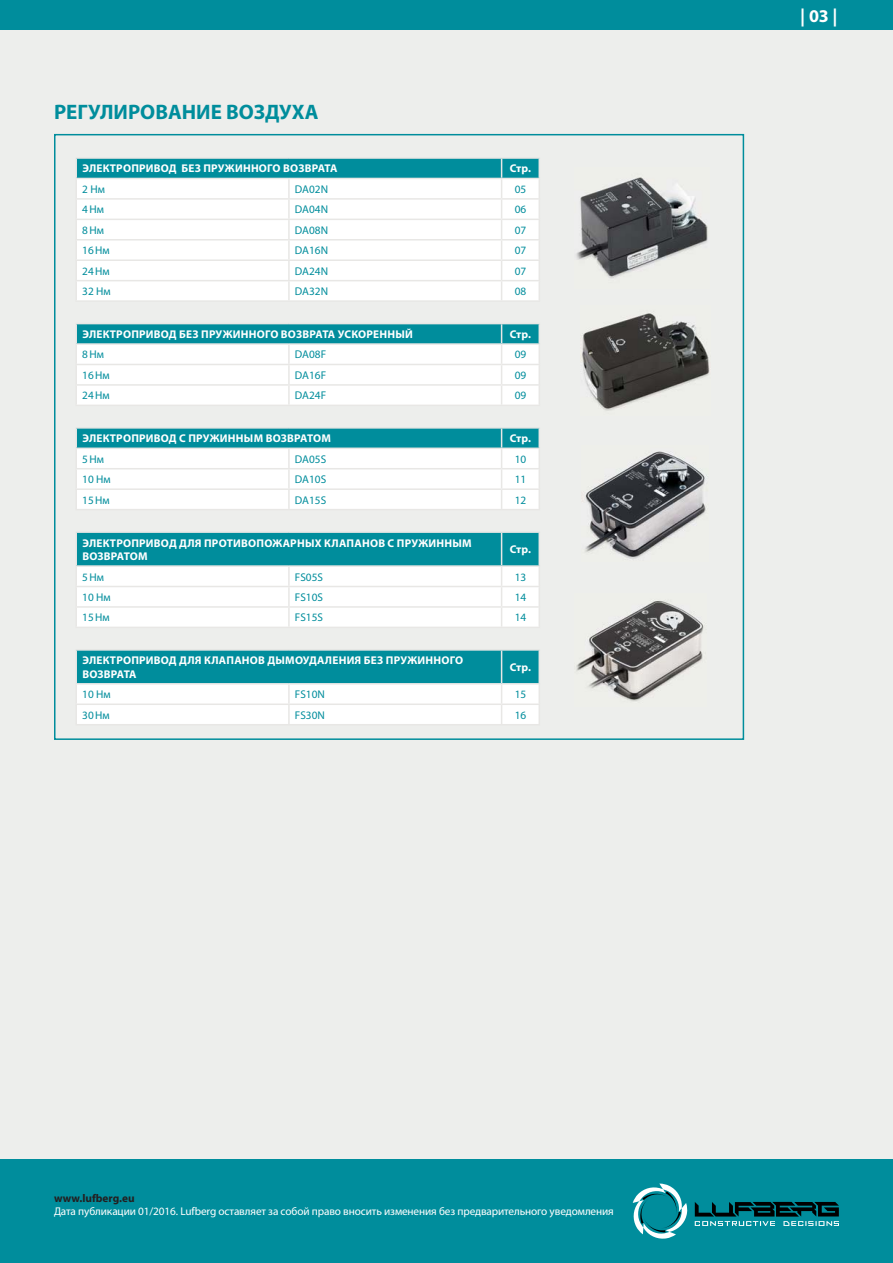
<style>
.page{position:relative;width:893px;height:1263px;background:#edeeec}
.page>*{position:absolute;margin:0;border:0;box-sizing:border-box;transform-origin:0 0}
.t1{font:700 21px "Myriad Pro";color:#008d9c}
.t2{font:700 18px "Myriad Pro";color:#fff}
.t3{font:700 11.25px/13.5px "Myriad Pro";letter-spacing:.02em;color:#fff}
.t4{font:11.25px "Myriad Pro";color:#008d9c}
.t5{font:11.25px "Myriad Pro";letter-spacing:-.01em;color:#fff}
.t6{font:700 11.25px "Myriad Pro";color:#231f20}
</style>
<div class="page">
<div style="left:0;top:1160px;width:893px;height:103px;background:#008d9c"></div>
<svg style="left:633px;top:1183px;width:54px;height:55px"></svg>
<svg style="left:695px;top:1202px;width:144px;height:24px"></svg>
<div style="left:0;top:0;width:893px;height:30px;background:#008d9c"></div>
<hr style="left:75px;top:157px;width:214px;height:2px;background:#e8e7e5">
<hr style="left:289px;top:157px;width:251px;height:2px;background:#e8e7e5">
<svg style="left:76px;top:158px;width:464px;height:142px;background:#dbedef"></svg>
<hr style="left:75px;top:300px;width:465px;height:2px;background:#e8e7e5">
<hr style="left:75px;top:323px;width:214px;height:1px;background:#e8e7e5">
<hr style="left:289px;top:323px;width:251px;height:1px;background:#e8e7e5">
<svg style="left:76px;top:324px;width:464px;height:80px;background:#c1e2e5"></svg>
<hr style="left:75px;top:405px;width:465px;height:1px;background:#e8e7e5">
<hr style="left:75px;top:427px;width:214px;height:2px;background:#e8e7e5">
<hr style="left:289px;top:427px;width:251px;height:2px;background:#e8e7e5">
<svg style="left:76px;top:428px;width:464px;height:81px;background:#c2e2e6"></svg>
<hr style="left:75px;top:509px;width:465px;height:1px;background:#e8e7e5">
<hr style="left:75px;top:531px;width:214px;height:2px;background:#e8e7e5">
<hr style="left:289px;top:531px;width:251px;height:2px;background:#e8e7e5">
<svg style="left:76px;top:532px;width:464px;height:94px;background:#a6d6db"></svg>
<hr style="left:75px;top:627px;width:465px;height:1px;background:#e8e7e5">
<hr style="left:75px;top:649px;width:214px;height:2px;background:#e8e7e5">
<hr style="left:289px;top:649px;width:251px;height:2px;background:#e8e7e5">
<svg style="left:76px;top:650px;width:464px;height:74px;background:#8fccd2"></svg>
<hr style="left:75px;top:724px;width:465px;height:1px;background:#e8e7e5">
<img style="left:576px;top:177px;width:132px;height:102px">
<img style="left:582px;top:311px;width:128px;height:100px">
<img style="left:585px;top:451px;width:121px;height:108px">
<img style="left:576px;top:601px;width:128px;height:101px">
<h1 class="t1" style="left:54px;top:104px;width:266px">РЕГУЛИРОВАНИЕ ВОЗДУХА</h1>
<p class="t3" style="left:82px;top:163px;width:257px">ЭЛЕКТРОПРИВОД БЕЗ ПРУЖИННОГО ВОЗВРАТА</p>
<p class="t3" style="left:510px;top:163px;width:23px">Стр.</p>
<p class="t4" style="left:82px;top:185px;width:24px">2 Нм</p>
<p class="t4" style="left:295px;top:185px;width:35px">DA02N</p>
<p class="t4" style="left:515px;top:185px;width:13px">05</p>
<p class="t4" style="left:82px;top:205px;width:23px">4 Нм</p>
<p class="t4" style="left:295px;top:205px;width:35px">DA04N</p>
<p class="t4" style="left:515px;top:205px;width:13px">06</p>
<p class="t4" style="left:82px;top:226px;width:23px">8 Нм</p>
<p class="t4" style="left:295px;top:226px;width:35px">DA08N</p>
<p class="t4" style="left:515px;top:226px;width:13px">07</p>
<p class="t4" style="left:82px;top:246px;width:29px">16 Нм</p>
<p class="t4" style="left:295px;top:246px;width:35px">DA16N</p>
<p class="t4" style="left:515px;top:246px;width:13px">07</p>
<p class="t4" style="left:82px;top:267px;width:29px">24 Нм</p>
<p class="t4" style="left:295px;top:267px;width:35px">DA24N</p>
<p class="t4" style="left:515px;top:267px;width:13px">07</p>
<p class="t4" style="left:82px;top:287px;width:30px">32 Нм</p>
<p class="t4" style="left:295px;top:287px;width:35px">DA32N</p>
<p class="t4" style="left:515px;top:287px;width:13px">08</p>
<p class="t3" style="left:82px;top:329px;width:332px">ЭЛЕКТРОПРИВОД БЕЗ ПРУЖИННОГО ВОЗВРАТА УСКОРЕННЫЙ</p>
<p class="t3" style="left:510px;top:329px;width:23px">Стр.</p>
<p class="t4" style="left:82px;top:350px;width:23px">8 Нм</p>
<p class="t4" style="left:295px;top:350px;width:33px">DA08F</p>
<p class="t4" style="left:515px;top:350px;width:13px">09</p>
<p class="t4" style="left:82px;top:371px;width:29px">16 Нм</p>
<p class="t4" style="left:295px;top:371px;width:33px">DA16F</p>
<p class="t4" style="left:515px;top:371px;width:13px">09</p>
<p class="t4" style="left:82px;top:391px;width:29px">24 Нм</p>
<p class="t4" style="left:295px;top:391px;width:33px">DA24F</p>
<p class="t4" style="left:515px;top:391px;width:13px">09</p>
<p class="t3" style="left:82px;top:433px;width:250px">ЭЛЕКТРОПРИВОД С ПРУЖИННЫМ ВОЗВРАТОМ</p>
<p class="t3" style="left:510px;top:433px;width:23px">Стр.</p>
<p class="t4" style="left:82px;top:455px;width:23px">5 Нм</p>
<p class="t4" style="left:295px;top:455px;width:33px">DA05S</p>
<p class="t4" style="left:515px;top:455px;width:13px">10</p>
<p class="t4" style="left:82px;top:475px;width:30px">10 Нм</p>
<p class="t4" style="left:295px;top:475px;width:33px">DA10S</p>
<p class="t4" style="left:515px;top:475px;width:13px">11</p>
<p class="t4" style="left:82px;top:496px;width:29px">15 Нм</p>
<p class="t4" style="left:295px;top:496px;width:33px">DA15S</p>
<p class="t4" style="left:515px;top:496px;width:13px">12</p>
<p class="t3" style="left:82px;top:537px;width:391px">ЭЛЕКТРОПРИВОД ДЛЯ ПРОТИВОПОЖАРНЫХ КЛАПАНОВ С ПРУЖИННЫМ<br>ВОЗВРАТОМ</p>
<p class="t3" style="left:510px;top:544px;width:23px">Стр.</p>
<p class="t4" style="left:82px;top:572px;width:23px">5 Нм</p>
<p class="t4" style="left:295px;top:572px;width:30px">FS05S</p>
<p class="t4" style="left:515px;top:572px;width:13px">13</p>
<p class="t4" style="left:82px;top:593px;width:30px">10 Нм</p>
<p class="t4" style="left:295px;top:593px;width:30px">FS10S</p>
<p class="t4" style="left:515px;top:593px;width:13px">14</p>
<p class="t4" style="left:82px;top:613px;width:29px">15 Нм</p>
<p class="t4" style="left:295px;top:613px;width:30px">FS15S</p>
<p class="t4" style="left:515px;top:613px;width:13px">14</p>
<p class="t3" style="left:82px;top:655px;width:382px">ЭЛЕКТРОПРИВОД ДЛЯ КЛАПАНОВ ДЫМОУДАЛЕНИЯ БЕЗ ПРУЖИННОГО<br>ВОЗВРАТА</p>
<p class="t3" style="left:510px;top:662px;width:23px">Стр.</p>
<p class="t4" style="left:82px;top:690px;width:30px">10 Нм</p>
<p class="t4" style="left:295px;top:690px;width:31px">FS10N</p>
<p class="t4" style="left:515px;top:690px;width:13px">15</p>
<p class="t4" style="left:82px;top:711px;width:29px">30 Нм</p>
<p class="t4" style="left:295px;top:711px;width:31px">FS30N</p>
<p class="t4" style="left:515px;top:711px;width:13px">16</p>
<h2 class="t2" style="left:800px;top:9px;width:39px">| 03 |</h2>
<p class="t6" style="left:54px;top:1194px;width:82px">www.lufberg.eu</p>
<p class="t5" style="left:54px;top:1207px;width:561px">Дата публикации 01/2016. Lufberg оставляет за собой право вносить изменения без предварительного уведомления</p>
</div>
